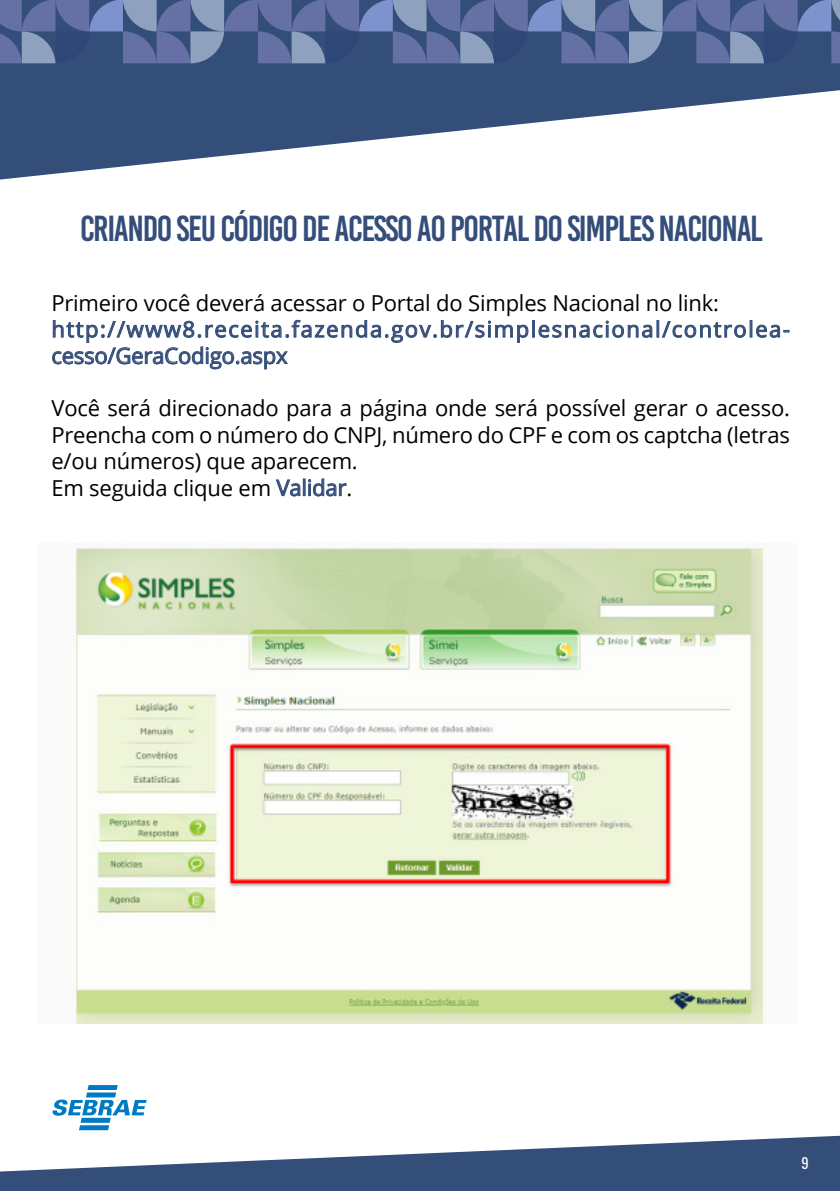
<style>
.page{position:relative;width:840px;height:1191px;background:#fff}
.page>*{position:absolute;margin:0;border:0;box-sizing:border-box;transform-origin:0 0}
.t1{font:36px "Bebas Kai";letter-spacing:-.04em;color:#344e7a}
.t2{font:22px/26.4px "Open Sans";letter-spacing:-.01em;color:#000}
.t3{font:22px/26.4px "Open Sans";letter-spacing:.07em;color:#344e7a}
.t4{font:14.4px "Oswald";color:#fff}
.s1{color:#344e7a}
</style>
<div class="page">
<svg style="left:0;top:63px;width:839px;height:117px;fill:#344e7a"></svg>
<svg style="left:0;top:0;width:839px;height:63px;background:#5a6d9b"></svg>
<svg style="left:0;top:1137px;width:796px;height:54px;fill:#344e7a"></svg>
<svg style="left:53px;top:1085px;width:93px;height:45px"></svg>
<svg style="left:661px;top:321px;width:85px;height:17px"></svg>
<svg style="left:756px;top:324px;width:33px;height:14px"></svg>
<svg style="left:52px;top:319px;width:600px;height:51px"></svg>
<svg style="left:275px;top:478px;width:72px;height:19px"></svg>
<img style="left:71px;top:543px;width:693px;height:480px">
<div style="left:796px;top:1135px;width:43px;height:56px;background:#344e7a"></div>
<h1 class="t1" style="left:80px;top:209px;width:684px">CRIANDO SEU CÓDIGO DE ACESSO AO PORTAL DO SIMPLES NACIONAL</h1>
<p class="t2" style="left:51px;top:289px;width:668px">Primeiro você deverá acessar o Portal do Simples Nacional no link:</p>
<p class="t3" style="left:51px;top:315px;width:739px">http://www8.receita.fazenda.gov.br/simplesnacional/controlea&shy;cesso/GeraCodigo.aspx</p>
<p class="t2" style="left:51px;top:395px;width:739px">Você será direcionado para a página onde será possível gerar o acesso.<br>Preencha com o número do CNPJ, número do CPF e com os captcha (letras e/ou números) que aparecem.<br>Em seguida clique em <span class="s1">Validar</span>.</p>
<p class="t4" style="left:801px;top:1150px;width:9px">9</p>
</div>
